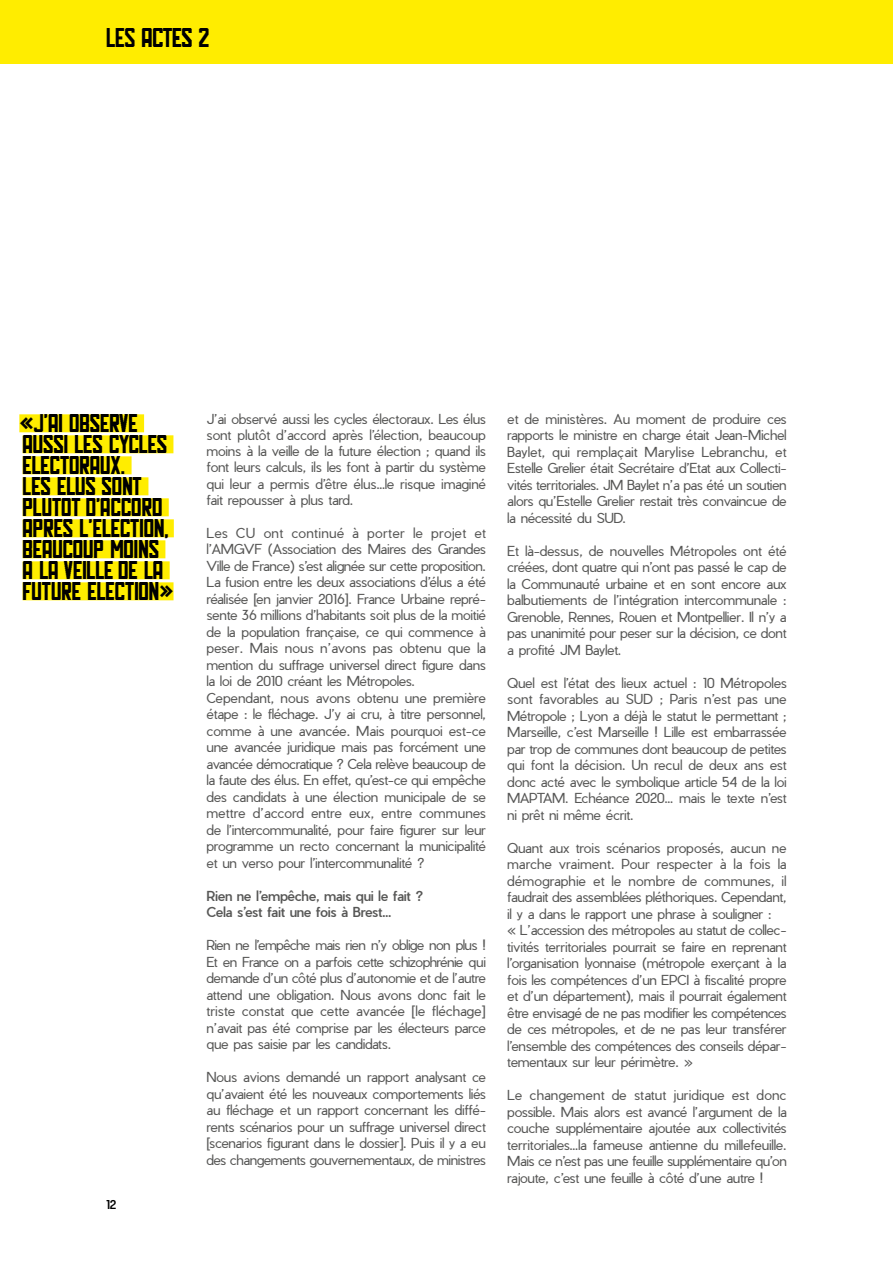
<style>
.page{position:relative;width:893px;height:1263px;background:#fff}
.page>*{position:absolute;margin:0;border:0;box-sizing:border-box;transform-origin:0 0}
.t1{font:27px "Hal Hal";letter-spacing:-.02em;color:#000}
.t2{font:25.5px/21px "Hal Hal";color:#000}
.t3{font:300 13.5px/16.5px "Pier Sans";letter-spacing:-.025em;color:#575756;text-align:justify}
.t4{font:500 13.5px/16.5px "Pier Sans";letter-spacing:-.02em;color:#575756}
.t5{font:500 12px "Pier Sans";color:#000}
</style>
<div class="page">
<div style="left:0;top:0;width:893px;height:64px;background:#ffed00"></div>
<div style="left:19px;top:414px;width:125px;height:18px;background:#ffed00"></div>
<div style="left:23px;top:435px;width:150px;height:18px;background:#ffed00"></div>
<div style="left:23px;top:456px;width:109px;height:18px;background:#ffed00"></div>
<div style="left:23px;top:477px;width:125px;height:18px;background:#ffed00"></div>
<div style="left:23px;top:498px;width:146px;height:18px;background:#ffed00"></div>
<div style="left:23px;top:519px;width:151px;height:18px;background:#ffed00"></div>
<div style="left:23px;top:540px;width:142px;height:18px;background:#ffed00"></div>
<div style="left:23px;top:561px;width:147px;height:18px;background:#ffed00"></div>
<div style="left:23px;top:582px;width:151px;height:18px;background:#ffed00"></div>
<h1 class="t1" style="left:106px;top:23px;width:105px">LES ACTES 2</h1>
<h2 class="t2" style="left:19px;top:413px;width:156px">«J’AI OBSERVE<br>AUSSI LES CYCLES<br>ELECTORAUX.<br>LES ELUS SONT<br>PLUTOT D’ACCORD<br>APRES L’ELECTION,<br>BEAUCOUP MOINS<br>A LA VEILLE DE LA<br>FUTURE ELECTION»</h2>
<p class="t5" style="left:106px;top:1196px;width:12px">12</p>
<p class="t3" style="left:207px;top:411px;width:281px">J’ai observé aussi les cycles électoraux. Les élus sont plutôt d’accord après l’élection, beaucoup moins à la veille de la future élection ; quand ils font leurs calculs, ils les font à partir du système qui leur a permis d’être élus…le risque imaginé fait repousser à plus tard.</p>
<p class="t3" style="left:207px;top:524px;width:281px;text-align:left">Les CU ont continué à porter le projet et l’AMGVF (Association des Maires des Grandes Ville de France) s’est alignée sur cette proposition.<br>La fusion entre les deux associations d’élus a été réalisée [en janvier 2016]. France Urbaine repré&shy;sente 36 millions d’habitants soit plus de la moitié de la population française, ce qui commence à peser. Mais nous n’avons pas obtenu que la mention du suffrage universel direct figure dans la loi de 2010 créant les Métropoles.<br>Cependant, nous avons obtenu une première étape : le fléchage. J’y ai cru, à titre personnel, comme à une avancée. Mais pourquoi est-ce une avancée juridique mais pas forcément une avancée démocratique ? Cela relève beaucoup de la faute des élus. En effet, qu’est-ce qui empêche des candidats à une élection municipale de se mettre d’accord entre eux, entre communes de l’intercommunalité, pour faire figurer sur leur programme un recto concernant la municipalité et un verso pour l’intercommunalité ?</p>
<p class="t4" style="left:207px;top:887px;width:218px">Rien ne l’empêche, mais qui le fait ?<br>Cela s’est fait une fois à Brest…</p>
<p class="t3" style="left:207px;top:937px;width:281px">Rien ne l’empêche mais rien n’y oblige non plus !<br>Et en France on a parfois cette schizophrénie qui demande d’un côté plus d’autonomie et de l’autre attend une obligation. Nous avons donc fait le triste constat que cette avancée [le fléchage] n’avait pas été comprise par les électeurs parce que pas saisie par les candidats.</p>
<p class="t3" style="left:207px;top:1069px;width:281px">Nous avions demandé un rapport analysant ce qu’avaient été les nouveaux comportements liés au fléchage et un rapport concernant les diffé&shy;rents scénarios pour un suffrage universel direct [scenarios figurant dans le dossier]. Puis il y a eu des changements gouvernementaux, de ministres</p>
<p class="t3" style="left:507px;top:410px;width:281px">et de ministères. Au moment de produire ces rapports le ministre en charge était Jean-Michel Baylet, qui remplaçait Marylise Lebranchu, et Estelle Grelier était Secrétaire d’Etat aux Collecti&shy;vités territoriales. JM Baylet n’a pas été un soutien alors qu’Estelle Grelier restait très convaincue de la nécessité du SUD.</p>
<p class="t3" style="left:507px;top:542px;width:281px">Et là-dessus, de nouvelles Métropoles ont été créées, dont quatre qui n’ont pas passé le cap de la Communauté urbaine et en sont encore aux balbutiements de l’intégration intercommunale :<br>Grenoble, Rennes, Rouen et Montpellier. Il n’y a pas unanimité pour peser sur la décision, ce dont a profité JM Baylet.</p>
<p class="t3" style="left:507px;top:674px;width:281px">Quel est l’état des lieux actuel : 10 Métropoles sont favorables au SUD ; Paris n’est pas une Métropole ; Lyon a déjà le statut le permettant ; Marseille, c’est Marseille ! Lille est embarrassée par trop de communes dont beaucoup de petites qui font la décision. Un recul de deux ans est donc acté avec le symbolique article 54 de la loi MAPTAM. Echéance 2020… mais le texte n’est ni prêt ni même écrit.</p>
<p class="t3" style="left:507px;top:839px;width:281px;text-align:left">Quant aux trois scénarios proposés, aucun ne marche vraiment. Pour respecter à la fois la démographie et le nombre de communes, il faudrait des assemblées pléthoriques. Cependant, il y a dans le rapport une phrase à souligner :<br>« L’accession des métropoles au statut de collec&shy;tivités territoriales pourrait se faire en reprenant l’organisation lyonnaise (métropole exerçant à la fois les compétences d’un EPCI à fiscalité propre et d’un département), mais il pourrait également être envisagé de ne pas modifier les compétences de ces métropoles, et de ne pas leur transférer l’ensemble des compétences des conseils dépar&shy;tementaux sur leur périmètre. »</p>
<p class="t3" style="left:507px;top:1087px;width:281px">Le changement de statut juridique est donc possible. Mais alors est avancé l’argument de la couche supplémentaire ajoutée aux collectivités territoriales…la fameuse antienne du millefeuille.<br>Mais ce n’est pas une feuille supplémentaire qu’on rajoute, c’est une feuille à côté d’une autre !</p>
</div>
